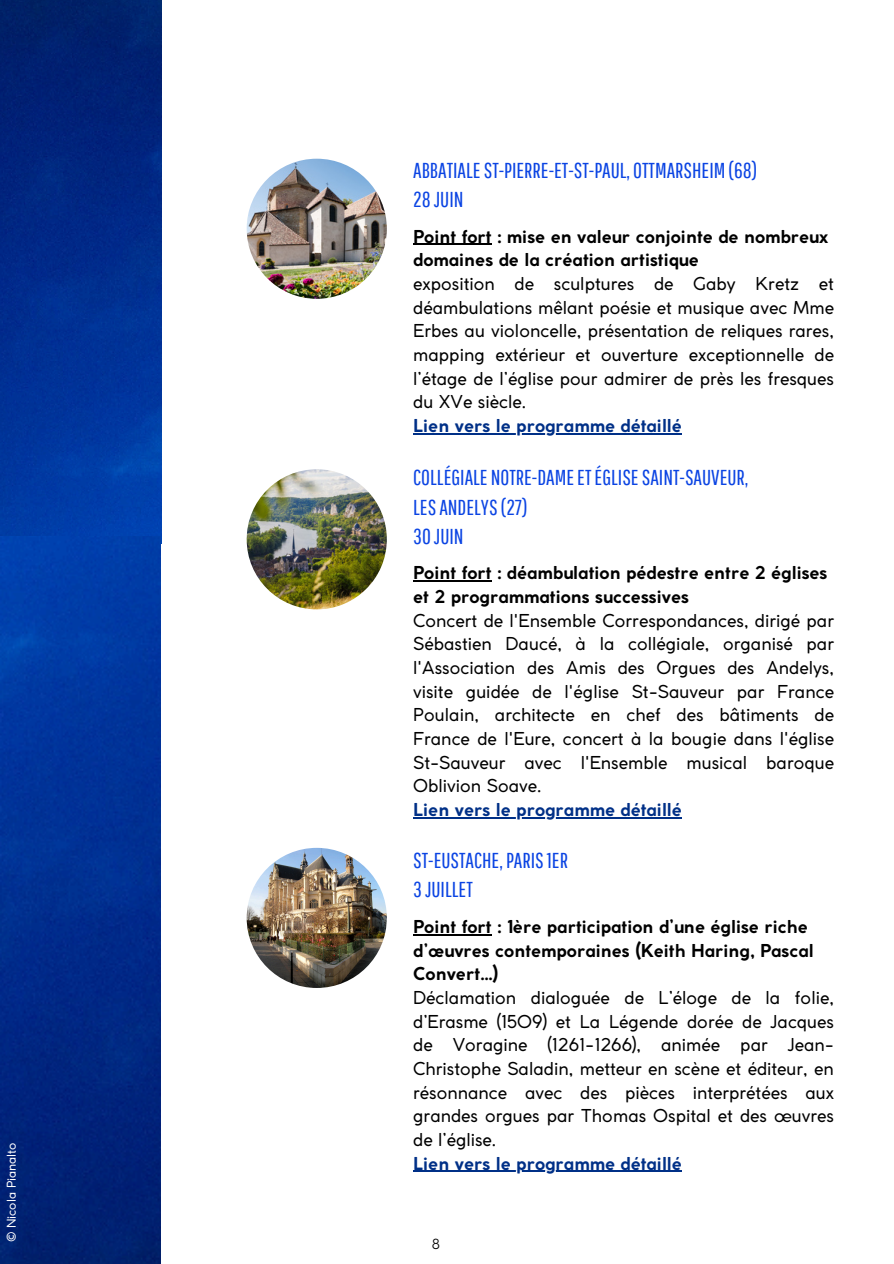
<style>
.page{position:relative;width:894px;height:1264px;background:#fff}
.page>*{position:absolute;margin:0;border:0;box-sizing:border-box;transform-origin:0 0}
.t1{font:21.6px/29.2px "Pathway Gothic One";color:#0b44e3}
.t2{font:17.55px/23.7px "Coco Gothic";color:#000}
.t3{font:700 17.55px "Coco Gothic";color:#003087}
.t4{font:300 15px "Cerebri Sans";color:#000}
.t5{font:12px "Coco Gothic";color:#fff}
.s1{font-weight:700}
</style>
<div class="page">
<img style="left:246px;top:159px;width:141px;height:140px;border-radius:50%">
<img style="left:246px;top:469px;width:141px;height:140px;border-radius:50%">
<img style="left:246px;top:847px;width:141px;height:140px;border-radius:50%">
<img style="left:0;top:0;width:161px;height:536px">
<img style="left:0;top:536px;width:161px;height:727px">
<hr style="left:413px;top:244px;width:78px;height:1px;background:#000">
<hr style="left:413px;top:433px;width:268px;height:1px;background:#003087">
<hr style="left:413px;top:580px;width:78px;height:1px;background:#000">
<hr style="left:413px;top:817px;width:268px;height:1px;background:#003087">
<hr style="left:413px;top:934px;width:78px;height:1px;background:#000">
<hr style="left:413px;top:1170px;width:268px;height:1px;background:#003087">
<p class="t5" style="left:7px;top:1242px;width:102px;rotate:-90deg">© Nicola Pianalto</p>
<h2 class="t1" style="left:413px;top:155px;width:346px">ABBATIALEST-PIERRE-ET-ST-PAUL, OTTMARSHEIM (68)<br>28 JUIN</h2>
<h2 class="t2" style="left:413px;top:226px;width:422px"><span class="s1">Point fort : mise en valeur conjointe de nombreux domaines de la création artistique<br></span>exposition de sculptures de Gaby Kretz et déambulations mêlant poésie et musique avec Mme Erbes au violoncelle, présentation de reliques rares, mapping extérieur et ouverture exceptionnelle de l’étage de l’église pour admirer de près les fresques du XVe siècle.</h2>
<p class="t3" style="left:413px;top:419px;width:270px">Lien vers le programme détaillé</p>
<p class="t1" style="left:413px;top:462px;width:336px">COLLÉGIALE NOTRE-DAMEETÉGLISESAINT-SAUVEUR,<br>LESANDELYS(27)<br>30 JUIN</p>
<h1 class="t2" style="left:413px;top:563px;width:422px"><span class="s1">Point fort : déambulation pédestre entre 2 églises et 2 programmations successives<br></span>Concert de l'Ensemble Correspondances, dirigé par Sébastien Daucé, à la collégiale, organisé par l'Association des Amis des Orgues des Andelys, visite guidée de l'église St-Sauveur par France Poulain, architecte en chef des bâtiments de France de l'Eure, concert à la bougie dans l'église St-Sauveur avec l'Ensemble musical baroque Oblivion Soave.</h1>
<h2 class="t3" style="left:413px;top:802px;width:270px">Lien vers le programme détaillé</h2>
<p class="t1" style="left:413px;top:845px;width:156px">ST-EUSTACHE,PARIS1ER<br>3 JUILLET</p>
<p class="t2" style="left:413px;top:916px;width:422px"><span class="s1">Point fort : 1ère participation d’une église riche d’œuvres contemporaines (Keith Haring, Pascal Convert…)<br></span>Déclamation dialoguée de L’éloge de la folie, d’Erasme (1509) et La Légende dorée de Jacques de Voragine (1261-1266), animée par Jean-Christophe Saladin, metteur en scène et éditeur, en résonnance avec des pièces interprétées aux grandes orgues par Thomas Ospital et des œuvres de l’église.</p>
<h1 class="t3" style="left:413px;top:1156px;width:270px">Lien vers le programme détaillé</h1>
<h1 class="t4" style="left:432px;top:1234px;width:10px">8</h1>
</div>
